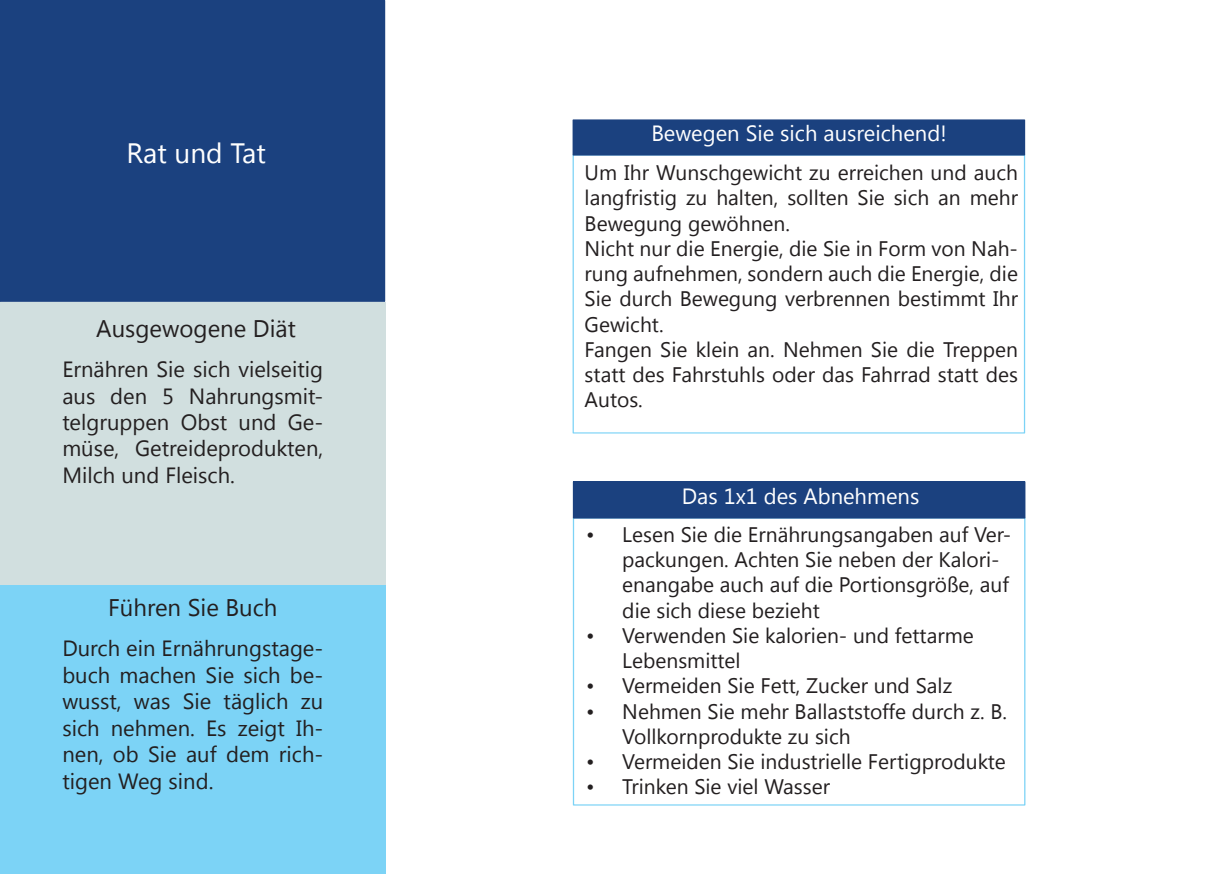
<style>
.page{position:relative;width:1208px;height:874px;background:#fff}
.page>*{position:absolute;margin:0;border:0;box-sizing:border-box;transform-origin:0 0}
.t1{font:28px "Segoe UI";color:#fff}
.t2{font:24px "Segoe UI";color:#231f20}
.t3{font:22px/26.4px "Segoe UI";color:#231f20;text-align:justify}
.t4{font:22px "Segoe UI";color:#fff}
.t5{font:21px/25.2px "Segoe UI";color:#231f20}
</style>
<div class="page">
<div style="left:573px;top:481px;width:451px;height:36px;background:#1b417f"></div>
<div style="left:573px;top:481px;width:452px;height:37px;border:1px solid #1b417f"></div>
<div style="left:573px;top:120px;width:451px;height:35px;background:#1b417f"></div>
<div style="left:572px;top:119px;width:453px;height:36px;border:1px solid #1b417f"></div>
<div style="left:0;top:1px;width:385px;height:300px;background:#1b417f"></div>
<div style="left:0;top:0;width:385px;height:301px;border:1px solid #1b417f"></div>
<div style="left:0;top:301px;width:385px;height:284px;background:#d1dfdf"></div>
<div style="left:0;top:585px;width:385px;height:288px;background:#7cd3f6"></div>
<p class="t1" style="left:126px;top:133px;width:141px">Rat und Tat</p>
<p class="t2" style="left:96px;top:311px;width:201px">Ausgewogene Diät</p>
<p class="t3" style="left:62px;top:355px;width:262px">Ernähren Sie sich vielseitig aus den 5 Nahrungsmit&shy;telgruppen Obst und Ge&shy;müse, Getreideprodukten, Milch und Fleisch.</p>
<p class="t2" style="left:108px;top:590px;width:171px">Führen Sie Buch</p>
<p class="t3" style="left:62px;top:634px;width:262px">Durch ein Ernährungstage&shy;buch machen Sie sich be&shy;wusst, was Sie täglich zu sich nehmen. Es zeigt Ih&shy;nen, ob Sie auf dem rich&shy;tigen Weg sind.</p>
<p class="t4" style="left:651px;top:118px;width:297px">Bewegen Sie sich ausreichend!</p>
<p class="t5" style="left:584px;top:159px;width:435px;text-align:justify">Um Ihr Wunschgewicht zu erreichen und auch langfristig zu halten, sollten Sie sich an mehr Bewegung gewöhnen.</p>
<p class="t5" style="left:584px;top:235px;width:435px;text-align:justify">Nicht nur die Energie, die Sie in Form von Nah&shy;rung aufnehmen, sondern auch die Energie, die Sie durch Bewegung verbrennen bestimmt Ihr Gewicht.</p>
<p class="t5" style="left:584px;top:335px;width:435px;text-align:justify">Fangen Sie klein an. Nehmen Sie die Treppen statt des Fahrstuhls oder das Fahrrad statt des Autos.</p>
<p class="t4" style="left:682px;top:481px;width:239px">Das 1x1 des Abnehmens</p>
<p class="t5" style="left:622px;top:520px;width:390px;text-indent:-36px">• Lesen Sie die Ernährungsangaben auf Ver&shy;packungen. Achten Sie neben der Kalori&shy;enangabe auch auf die Portionsgröße, auf die sich diese bezieht</p>
<p class="t5" style="left:622px;top:621px;width:353px;text-indent:-36px">• Verwenden Sie kalorien- und fettarme<br>Lebensmittel</p>
<p class="t5" style="left:586px;top:672px;width:367px">• Vermeiden Sie Fett, Zucker und Salz</p>
<p class="t5" style="left:622px;top:697px;width:386px;text-indent:-36px">• Nehmen Sie mehr Ballaststoffe durch z. B.<br>Vollkornprodukte zu sich</p>
<p class="t5" style="left:586px;top:747px;width:421px">• Vermeiden Sie industrielle Fertigprodukte</p>
<p class="t5" style="left:586px;top:772px;width:245px">• Trinken Sie viel Wasser</p>
</div>
